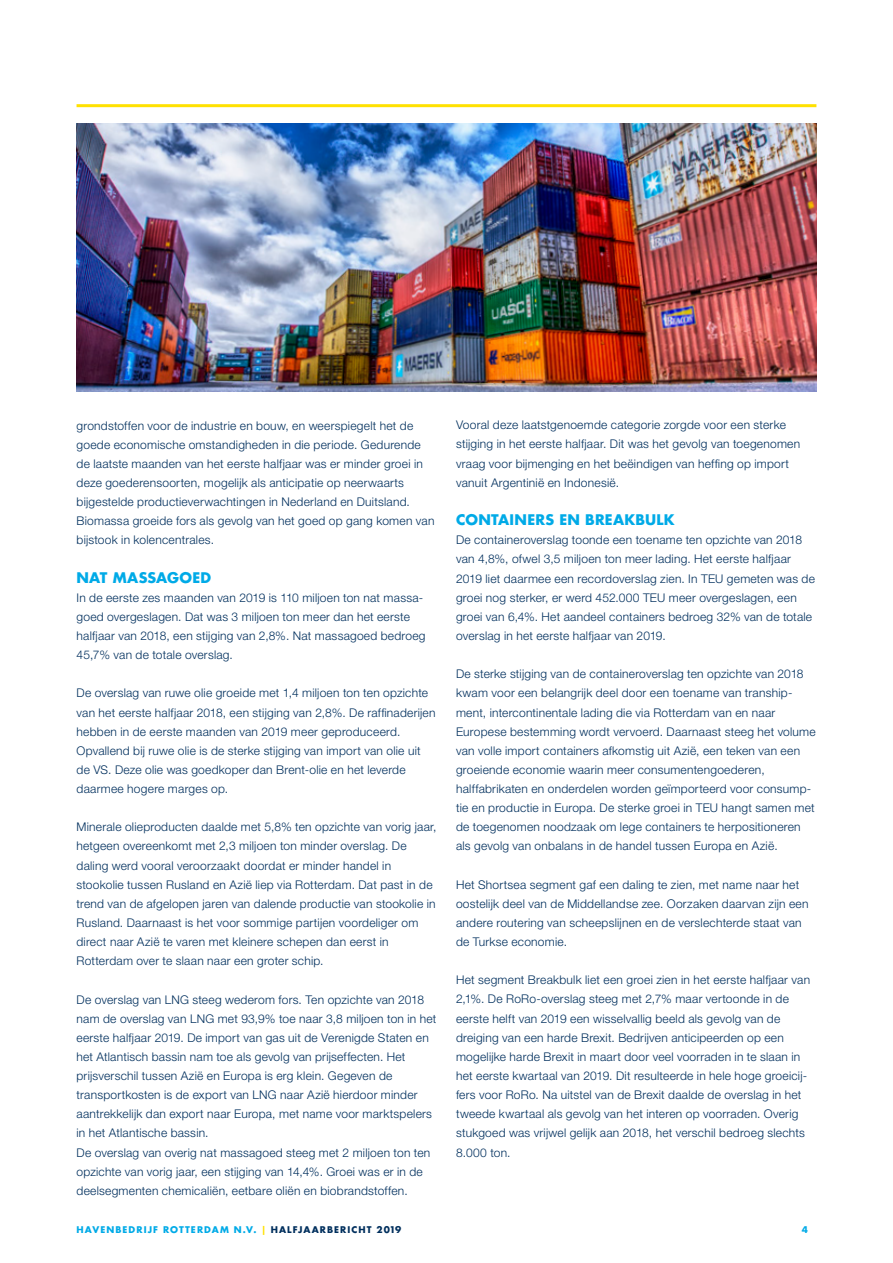
<style>
.page{position:relative;width:893px;height:1263px;background:#fff}
.page>*{position:absolute;margin:0;border:0;box-sizing:border-box;transform-origin:0 0}
.t1{font:700 14.25px "Futura Std";letter-spacing:.015em;color:#00aae7}
.t2{font:300 12px/19.2px "Helvetica Neue LT Std";letter-spacing:.02em;color:#002f5d}
.t3{font:700 9px "Futura Std";letter-spacing:.12em;color:#00aae7}
.s1{color:#ffe100}
.s2{color:#002f5d}
</style>
<div class="page">
<img style="left:77px;top:123px;width:739px;height:268px">
<hr style="left:77px;top:104px;width:739px;height:3px;background:#ffe100">
<p class="t2" style="left:77px;top:415px;width:360px">grondstoffen voor de industrie en bouw, en weerspiegelt het de goede economische omstandigheden in die periode. Gedurende de laatste maanden van het eerste halfjaar was er minder groei in deze goederensoorten, mogelijk als anticipatie op neerwaarts bijgestelde productieverwachtingen in Nederland en Duitsland.<br>Biomassa groeide fors als gevolg van het goed op gang komen van bijstook in kolencentrales.</p>
<p class="t1" style="left:77px;top:568px;width:136px">NAT MASSAGOED</p>
<p class="t2" style="left:77px;top:588px;width:351px">In de eerste zes maanden van 2019 is 110 miljoen ton nat massa&shy;goed overgeslagen. Dat was 3 miljoen ton meer dan het eerste halfjaar van 2018, een stijging van 2,8%. Nat massagoed bedroeg 45,7% van de totale overslag.</p>
<p class="t2" style="left:77px;top:683px;width:361px">De overslag van ruwe olie groeide met 1,4 miljoen ton ten opzichte van het eerste halfjaar 2018, een stijging van 2,8%. De raffinaderijen hebben in de eerste maanden van 2019 meer geproduceerd.<br>Opvallend bij ruwe olie is de sterke stijging van import van olie uit de VS. Deze olie was goedkoper dan Brent-olie en het leverde daarmee hogere marges op.</p>
<p class="t2" style="left:77px;top:817px;width:362px">Minerale olieproducten daalde met 5,8% ten opzichte van vorig jaar, hetgeen overeenkomt met 2,3 miljoen ton minder overslag. De daling werd vooral veroorzaakt doordat er minder handel in stookolie tussen Rusland en Azië liep via Rotterdam. Dat past in de trend van de afgelopen jaren van dalende productie van stookolie in Rusland. Daarnaast is het voor sommige partijen voordeliger om direct naar Azië te varen met kleinere schepen dan eerst in Rotterdam over te slaan naar een groter schip.</p>
<p class="t2" style="left:77px;top:989px;width:361px">De overslag van LNG steeg wederom fors. Ten opzichte van 2018 nam de overslag van LNG met 93,9% toe naar 3,8 miljoen ton in het eerste halfjaar 2019. De import van gas uit de Verenigde Staten en het Atlantisch bassin nam toe als gevolg van prijseffecten. Het prijsverschil tussen Azië en Europa is erg klein. Gegeven de transportkosten is de export van LNG naar Azië hierdoor minder aantrekkelijk dan export naar Europa, met name voor marktspelers in het Atlantische bassin.<br>De overslag van overig nat massagoed steeg met 2 miljoen ton ten opzichte van vorig jaar, een stijging van 14,4%. Groei was er in de deelsegmenten chemicaliën, eetbare oliën en biobrandstoffen.</p>
<p class="t2" style="left:456px;top:415px;width:346px">Vooral deze laatstgenoemde categorie zorgde voor een sterke stijging in het eerste halfjaar. Dit was het gevolg van toegenomen vraag voor bijmenging en het beëindigen van heffing op import vanuit Argentinië en Indonesië.</p>
<p class="t1" style="left:456px;top:510px;width:220px">CONTAINERS EN BREAKBULK</p>
<p class="t2" style="left:456px;top:530px;width:360px">De containeroverslag toonde een toename ten opzichte van 2018 van 4,8%, ofwel 3,5 miljoen ton meer lading. Het eerste halfjaar 2019 liet daarmee een recordoverslag zien. In TEU gemeten was de groei nog sterker, er werd 452.000 TEU meer overgeslagen, een groei van 6,4%. Het aandeel containers bedroeg 32% van de totale overslag in het eerste halfjaar van 2019.</p>
<p class="t2" style="left:456px;top:664px;width:361px">De sterke stijging van de containeroverslag ten opzichte van 2018 kwam voor een belangrijk deel door een toename van tranship&shy;ment, intercontinentale lading die via Rotterdam van en naar Europese bestemming wordt vervoerd. Daarnaast steeg het volume van volle import containers afkomstig uit Azië, een teken van een groeiende economie waarin meer consumentengoederen, halffabrikaten en onderdelen worden geïmporteerd voor consump&shy;tie en productie in Europa. De sterke groei in TEU hangt samen met de toegenomen noodzaak om lege containers te herpositioneren als gevolg van onbalans in de handel tussen Europa en Azië.</p>
<p class="t2" style="left:456px;top:874px;width:354px">Het Shortsea segment gaf een daling te zien, met name naar het oostelijk deel van de Middellandse zee. Oorzaken daarvan zijn een andere routering van scheepslijnen en de verslechterde staat van de Turkse economie.</p>
<p class="t2" style="left:456px;top:970px;width:356px">Het segment Breakbulk liet een groei zien in het eerste halfjaar van 2,1%. De RoRo-overslag steeg met 2,7% maar vertoonde in de eerste helft van 2019 een wisselvallig beeld als gevolg van de dreiging van een harde Brexit. Bedrijven anticipeerden op een mogelijke harde Brexit in maart door veel voorraden in te slaan in het eerste kwartaal van 2019. Dit resulteerde in hele hoge groeicij&shy;fers voor RoRo. Na uitstel van de Brexit daalde de overslag in het tweede kwartaal als gevolg van het interen op voorraden. Overig stukgoed was vrijwel gelijk aan 2018, het verschil bedroeg slechts 8.000 ton.</p>
<p class="t3" style="left:77px;top:1224px;width:326px">HAVENBEDRIJF ROTTERDAM N.V. <span class="s1">|</span> <span class="s2">HALFJAARBERICHT 2019</span></p>
<p class="t3" style="left:802px;top:1224px;width:8px">4</p>
</div>
